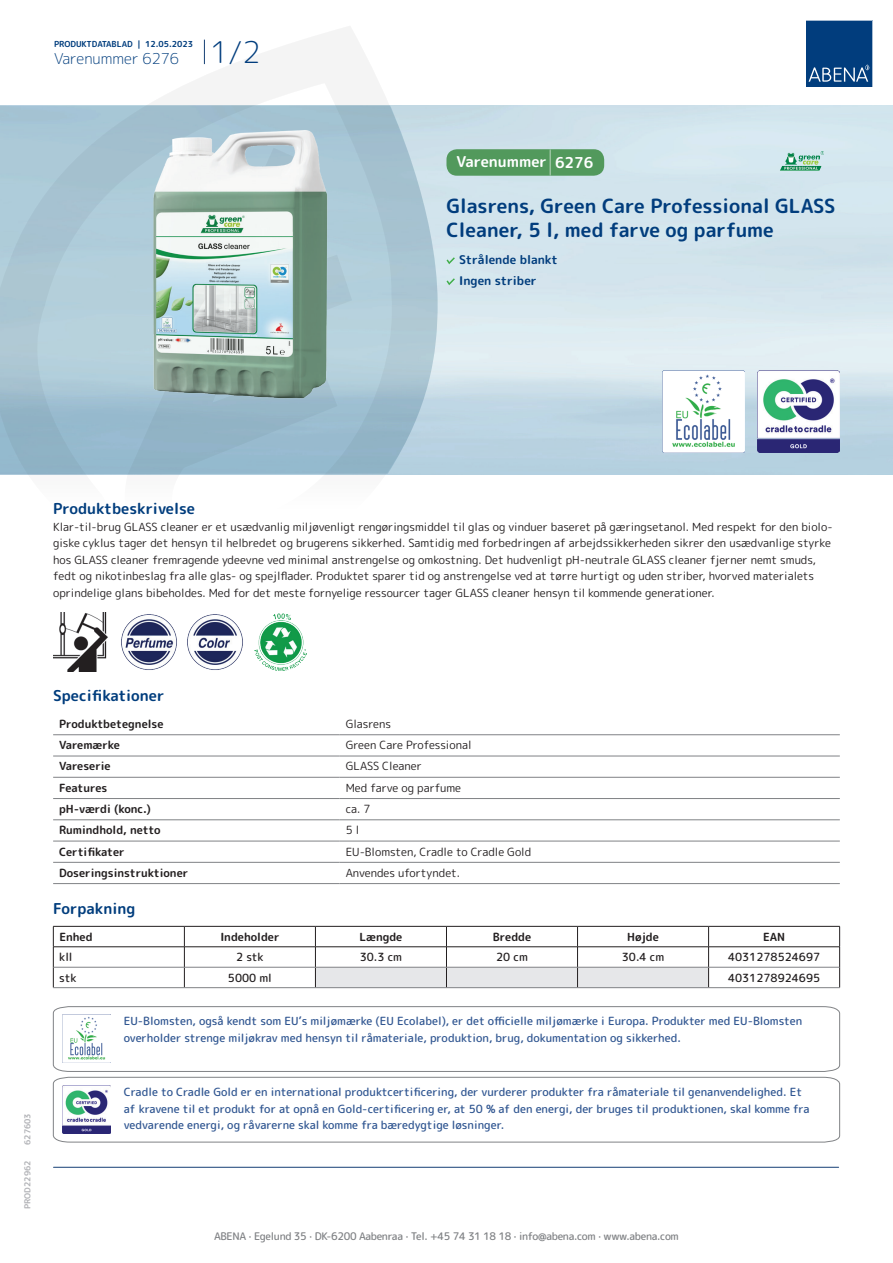
<style>
.page{position:relative;width:893px;height:1263px;background:#fff}
.page>*{position:absolute;margin:0;border:0;box-sizing:border-box;transform-origin:0 0}
.t1{font:700 19.5px/24px "Rounded Mplus 1 c";color:#013d7d}
.t2{font:700 15px "Rounded Mplus 1 c";color:#013d7d}
.t3{font:300 15px "Rounded Mplus 1 c";color:#013d7d}
.t4{font:700 15px "Rounded Mplus 1 c";color:#fff}
.t5{font:700 12px/21px "Rounded Mplus 1 c";color:#013d7d}
.t6{font:11.25px/16.5px "Rounded Mplus 1 c";color:#231f20}
.t7{font:500 11.25px/16.5px "Rounded Mplus 1 c";color:#305691}
.t8{font:700 11.25px "Rounded Mplus 1 c";color:#231f20}
.t9{font:500 11.25px "Rounded Mplus 1 c";color:#231f20}
.t10{font:500 10.5px "Rounded Mplus 1 c";letter-spacing:-.03em;color:#808285}
.t11{font:700 8.25px "Rounded Mplus 1 c";color:#013d7d}
.t12{font:700 8.25px "Rounded Mplus 1 c";color:#b2b3b7}
.s1{font-size:30px}
.s2{font-size:25.5px}
</style>
<div class="page">
<img style="left:439px;top:106px;width:454px;height:368px">
<svg style="left:0;top:26px;width:439px;height:449px"></svg>
<svg style="left:0;top:106px;width:438px;height:368px;background:#a6c4d3"></svg>
<svg style="left:204px;top:40px;width:1px;height:24px"></svg>
<svg style="left:806px;top:20px;width:67px;height:67px;background:#144b86"></svg>
<img style="left:149px;top:127px;width:180px;height:275px">
<img style="left:53px;top:613px;width:55px;height:58px">
<img style="left:121px;top:614px;width:56px;height:56px">
<img style="left:187px;top:614px;width:56px;height:56px">
<img style="left:255px;top:613px;width:52px;height:58px">
<hr style="left:53px;top:734px;width:287px;height:1px;background:#808285">
<hr style="left:340px;top:734px;width:500px;height:1px;background:#808285">
<hr style="left:53px;top:756px;width:287px;height:1px;background:#808285">
<hr style="left:340px;top:756px;width:500px;height:1px;background:#808285">
<hr style="left:53px;top:777px;width:287px;height:1px;background:#808285">
<hr style="left:340px;top:777px;width:500px;height:1px;background:#808285">
<hr style="left:53px;top:798px;width:287px;height:1px;background:#808285">
<hr style="left:340px;top:798px;width:500px;height:1px;background:#808285">
<hr style="left:53px;top:819px;width:287px;height:1px;background:#808285">
<hr style="left:340px;top:819px;width:500px;height:1px;background:#808285">
<hr style="left:53px;top:841px;width:287px;height:1px;background:#808285">
<hr style="left:340px;top:841px;width:500px;height:1px;background:#808285">
<hr style="left:53px;top:862px;width:287px;height:1px;background:#808285">
<hr style="left:340px;top:862px;width:500px;height:1px;background:#808285">
<hr style="left:53px;top:883px;width:287px;height:1px;background:#808285">
<hr style="left:340px;top:883px;width:500px;height:1px;background:#808285">
<hr style="left:53px;top:926px;width:131px;height:1px;background:#231f20">
<hr style="left:184px;top:926px;width:131px;height:1px;background:#231f20">
<hr style="left:709px;top:926px;width:131px;height:1px;background:#231f20">
<hr style="left:53px;top:946px;width:131px;height:1px;background:#231f20">
<hr style="left:184px;top:946px;width:131px;height:1px;background:#231f20">
<hr style="left:709px;top:946px;width:131px;height:1px;background:#231f20">
<svg style="left:53px;top:926px;width:1px;height:61px"></svg>
<svg style="left:184px;top:926px;width:1px;height:61px"></svg>
<svg style="left:315px;top:926px;width:394px;height:61px"></svg>
<svg style="left:839px;top:926px;width:1px;height:61px"></svg>
<hr style="left:54px;top:967px;width:130px;height:1px;background:#808285">
<hr style="left:184px;top:967px;width:131px;height:1px;background:#808285">
<hr style="left:315px;top:967px;width:131px;height:1px;background:#808285">
<hr style="left:446px;top:967px;width:131px;height:1px;background:#808285">
<hr style="left:577px;top:967px;width:132px;height:1px;background:#808285">
<hr style="left:709px;top:967px;width:130px;height:1px;background:#808285">
<hr style="left:53px;top:987px;width:131px;height:1px;background:#808285">
<hr style="left:184px;top:987px;width:131px;height:1px;background:#808285">
<hr style="left:315px;top:987px;width:131px;height:1px;background:#808285">
<hr style="left:446px;top:987px;width:131px;height:1px;background:#808285">
<hr style="left:577px;top:987px;width:132px;height:1px;background:#808285">
<hr style="left:709px;top:987px;width:131px;height:1px;background:#808285">
<svg style="left:53px;top:1006px;width:787px;height:66px"></svg>
<svg style="left:53px;top:1077px;width:787px;height:65px"></svg>
<hr style="left:54px;top:1167px;width:785px;height:1px;background:#153f74">
<img style="left:663px;top:371px;width:82px;height:81px">
<img style="left:757px;top:371px;width:82px;height:81px">
<svg style="left:446px;top:257px;width:9px;height:7px"></svg>
<svg style="left:446px;top:278px;width:9px;height:7px"></svg>
<div style="left:446px;top:149px;width:158px;height:27px;background:#52995c;border-radius:10px"></div>
<img style="left:779px;top:152px;width:45px;height:18px">
<p class="t11" style="left:54px;top:38px;width:141px">PRODUKTDATABLAD | 12.05.2023</p>
<h2 class="t3" style="left:54px;top:48px;width:208px">Varenummer 6276 <span class="s1">1/2</span></h2>
<h2 class="t4" style="left:457px;top:151px;width:138px">Varenummer <span class="s2">|</span> 6276</h2>
<h1 class="t1" style="left:446px;top:194px;width:390px">Glasrens, Green Care Professional GLASS<br>Cleaner, 5 l, med farve og parfume</h1>
<p class="t5" style="left:459px;top:249px;width:100px">Strålende blankt<br>Ingen striber</p>
<h2 class="t2" style="left:53px;top:498px;width:143px">Produktbeskrivelse</h2>
<p class="t6" style="left:53px;top:518px;width:781px">Klar-til-brug GLASS cleaner er et usædvanlig miljøvenligt rengøringsmiddel til glas og vinduer baseret på gæringsetanol. Med respekt for den biolo&shy;giske cyklus tager det hensyn til helbredet og brugerens sikkerhed. Samtidig med forbedringen af arbejdssikkerheden sikrer den usædvanlige styrke hos GLASS cleaner fremragende ydeevne ved minimal anstrengelse og omkostning. Det hudvenligt pH-neutrale GLASS cleaner fjerner nemt smuds, fedt og nikotinbeslag fra alle glas- og spejlflader. Produktet sparer tid og anstrengelse ved at tørre hurtigt og uden striber, hvorved materialets oprindelige glans bibeholdes. Med for det meste fornyelige ressourcer tager GLASS cleaner hensyn til kommende generationer.</p>
<p class="t12" style="left:22px;top:1145px;width:33px;rotate:-90deg">627603</p>
<p class="t12" style="left:22px;top:1209px;width:50px;rotate:-90deg">PROD22962</p>
<h2 class="t2" style="left:53px;top:685px;width:113px">Specifikationer</h2>
<p class="t8" style="left:59px;top:716px;width:106px">Produktbetegnelse</p>
<p class="t6" style="left:346px;top:715px;width:47px">Glasrens</p>
<p class="t8" style="left:59px;top:737px;width:62px">Varemærke</p>
<p class="t6" style="left:346px;top:737px;width:127px">Green Care Professional</p>
<p class="t8" style="left:59px;top:758px;width:53px">Vareserie</p>
<p class="t6" style="left:346px;top:758px;width:78px">GLASS Cleaner</p>
<p class="t8" style="left:59px;top:780px;width:50px">Features</p>
<p class="t6" style="left:346px;top:779px;width:117px">Med farve og parfume</p>
<p class="t8" style="left:59px;top:801px;width:93px">pH-værdi (konc.)</p>
<p class="t6" style="left:346px;top:801px;width:26px">ca. 7</p>
<p class="t8" style="left:59px;top:822px;width:103px">Rumindhold, netto</p>
<p class="t6" style="left:346px;top:822px;width:15px">5 l</p>
<p class="t8" style="left:59px;top:843px;width:67px">Certifikater</p>
<p class="t6" style="left:346px;top:843px;width:187px">EU-Blomsten, Cradle to Cradle Gold</p>
<p class="t8" style="left:59px;top:865px;width:131px">Doseringsinstruktioner</p>
<p class="t6" style="left:346px;top:864px;width:116px">Anvendes ufortyndet.</p>
<h2 class="t2" style="left:53px;top:898px;width:84px">Forpakning</h2>
<p class="t8" style="left:59px;top:929px;width:35px">Enhed</p>
<p class="t8" style="left:220px;top:929px;width:61px">Indeholder</p>
<p class="t8" style="left:359px;top:929px;width:44px">Længde</p>
<p class="t8" style="left:493px;top:929px;width:40px">Bredde</p>
<p class="t8" style="left:627px;top:929px;width:33px">Højde</p>
<p class="t8" style="left:763px;top:929px;width:24px">EAN</p>
<p class="t9" style="left:59px;top:949px;width:15px">kll</p>
<p class="t9" style="left:236px;top:949px;width:29px">2 stk</p>
<p class="t9" style="left:360px;top:949px;width:44px">30.3 cm</p>
<p class="t9" style="left:496px;top:949px;width:33px">20 cm</p>
<p class="t9" style="left:622px;top:949px;width:44px">30.4 cm</p>
<p class="t9" style="left:728px;top:949px;width:94px">4031278524697</p>
<p class="t9" style="left:59px;top:969px;width:19px">stk</p>
<p class="t9" style="left:228px;top:969px;width:45px">5000 ml</p>
<p class="t9" style="left:728px;top:969px;width:94px">4031278924695</p>
<p class="t7" style="left:124px;top:1013px;width:680px">EU-Blomsten, også kendt som EU’s miljømærke (EU Ecolabel), er det officielle miljømærke i Europa. Produkter med EU-Blomsten overholder strenge miljøkrav med hensyn til råmateriale, produktion, brug, dokumentation og sikkerhed.</p>
<p class="t7" style="left:124px;top:1084px;width:687px">Cradle to Cradle Gold er en international produktcertificering, der vurderer produkter fra råmateriale til genanvendelighed. Et af kravene til et produkt for at opnå en Gold-certificering er, at 50 % af den energi, der bruges til produktionen, skal komme fra vedvarende energi, og råvarerne skal komme fra bæredygtige løsninger.</p>
<p class="t10" style="left:214px;top:1229px;width:466px">ABENA · Egelund 35 · DK-6200 Aabenraa · Tel. +45 74 31 18 18 · info@abena.com · www.abena.com</p>
</div>
